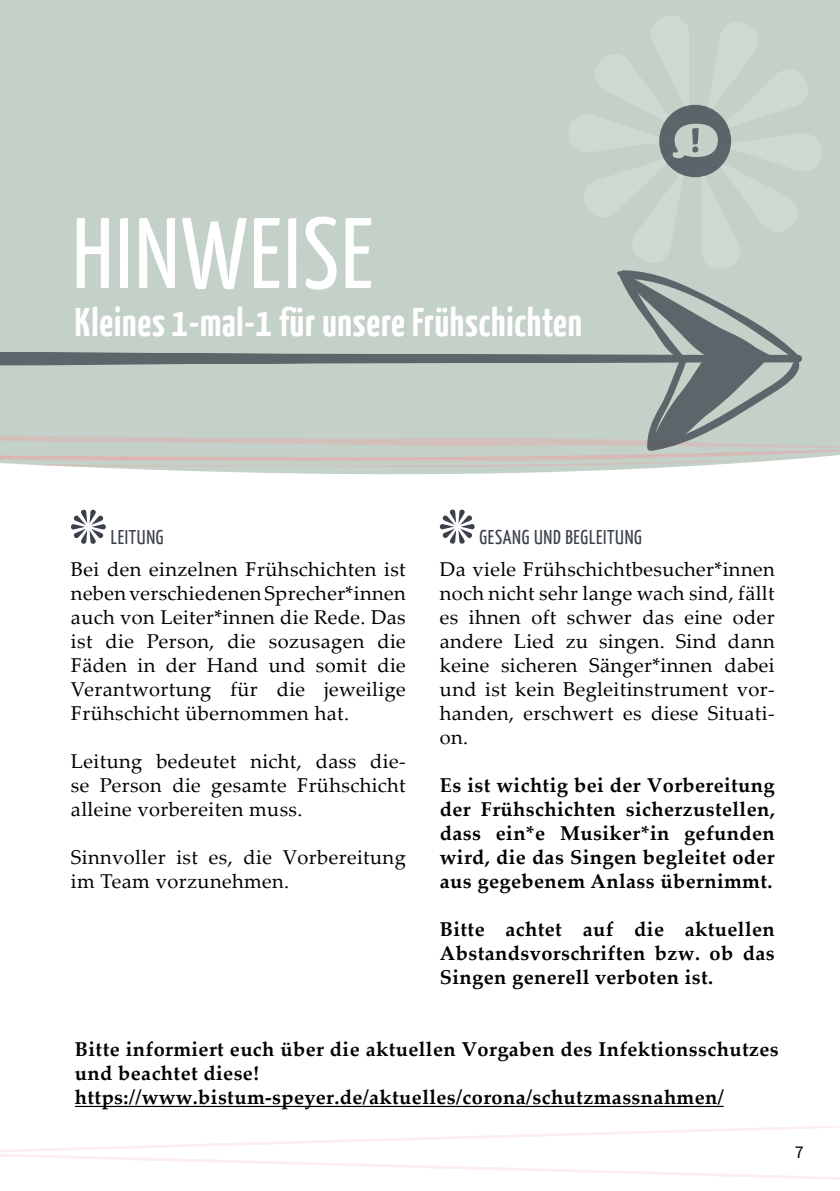
<style>
.page{position:relative;width:840px;height:1191px;background:#fff}
.page>*{position:absolute;margin:0;border:0;box-sizing:border-box;transform-origin:0 0}
.t1{font:100px "BDKJ";letter-spacing:.01em;color:#fff}
.t2{font:700 40px "BDKJ";letter-spacing:.01em;color:#fff}
.t3{font:20px/24px "Palatino Linotype";letter-spacing:.02em;color:#000;text-align:justify}
.t4{font:700 20px/24px "Palatino Linotype";letter-spacing:.02em;color:#000;text-align:justify}
.t5{font:20px "BDKJ";letter-spacing:.02em;color:#3b414b}
.t6{font:18px "Source Sans Pro";color:#000}
</style>
<div class="page">
<div style="left:0;top:0;width:839px;height:475px;background:#c4d1c8"></div>
<svg style="left:0;top:1126px;width:839px;height:53px"></svg>
<svg style="left:71px;top:509px;width:35px;height:35px"></svg>
<svg style="left:439px;top:509px;width:35px;height:35px"></svg>
<svg style="left:566px;top:13px;width:256px;height:257px;background:#c7d3cb"></svg>
<svg style="left:658px;top:105px;width:72px;height:72px;background:#899392"></svg>
<svg style="left:0;top:270px;width:839px;height:197px;background:#bac4bd"></svg>
<hr style="left:75px;top:1105px;width:648px;height:2px;background:#000">
<h1 class="t1" style="left:72px;top:189px;width:303px">HINWEISE</h1>
<h2 class="t2" style="left:75px;top:296px;width:509px">Kleines 1-mal-1 für unsere Frühschichten</h2>
<p class="t5" style="left:111px;top:524px;width:55px">LEITUNG</p>
<p class="t3" style="left:71px;top:556px;width:336px">Bei den einzelnen Frühschichten ist neben verschiedenen Sprecher*innen auch von Leiter*innen die Rede. Das ist die Person, die sozusagen die Fäden in der Hand und somit die Verantwortung für die jeweilige Frühschicht übernommen hat.</p>
<p class="t3" style="left:71px;top:748px;width:336px">Leitung bedeutet nicht, dass die&shy;se Person die gesamte Frühschicht alleine vorbereiten muss.</p>
<p class="t3" style="left:71px;top:844px;width:336px">Sinnvoller ist es, die Vorbereitung im Team vorzunehmen.</p>
<p class="t5" style="left:479px;top:524px;width:164px">GESANG UND BEGLEITUNG</p>
<p class="t3" style="left:439px;top:556px;width:336px">Da viele Frühschichtbesucher*innen noch nicht sehr lange wach sind, fällt es ihnen oft schwer das eine oder andere Lied zu singen. Sind dann keine sicheren Sänger*innen dabei und ist kein Begleitinstrument vor&shy;handen, erschwert es diese Situati&shy;on.</p>
<p class="t4" style="left:439px;top:772px;width:336px">Es ist wichtig bei der Vorbereitung der Frühschichten sicherzustellen, dass ein*e Musiker*in gefunden wird, die das Singen begleitet oder aus gegebenem Anlass übernimmt.</p>
<p class="t4" style="left:439px;top:916px;width:336px">Bitte achtet auf die aktuellen Abstandsvorschriften bzw. ob das Singen generell verboten ist.</p>
<p class="t4" style="left:75px;top:1036px;width:705px;text-align:left">Bitte informiert euch über die aktuellen Vorgaben des Infektionsschutzes und beachtet diese! https://www.bistum-speyer.de/aktuelles/corona/schutzmassnahmen/</p>
<p class="t6" style="left:794px;top:1140px;width:10px">7</p>
</div>
